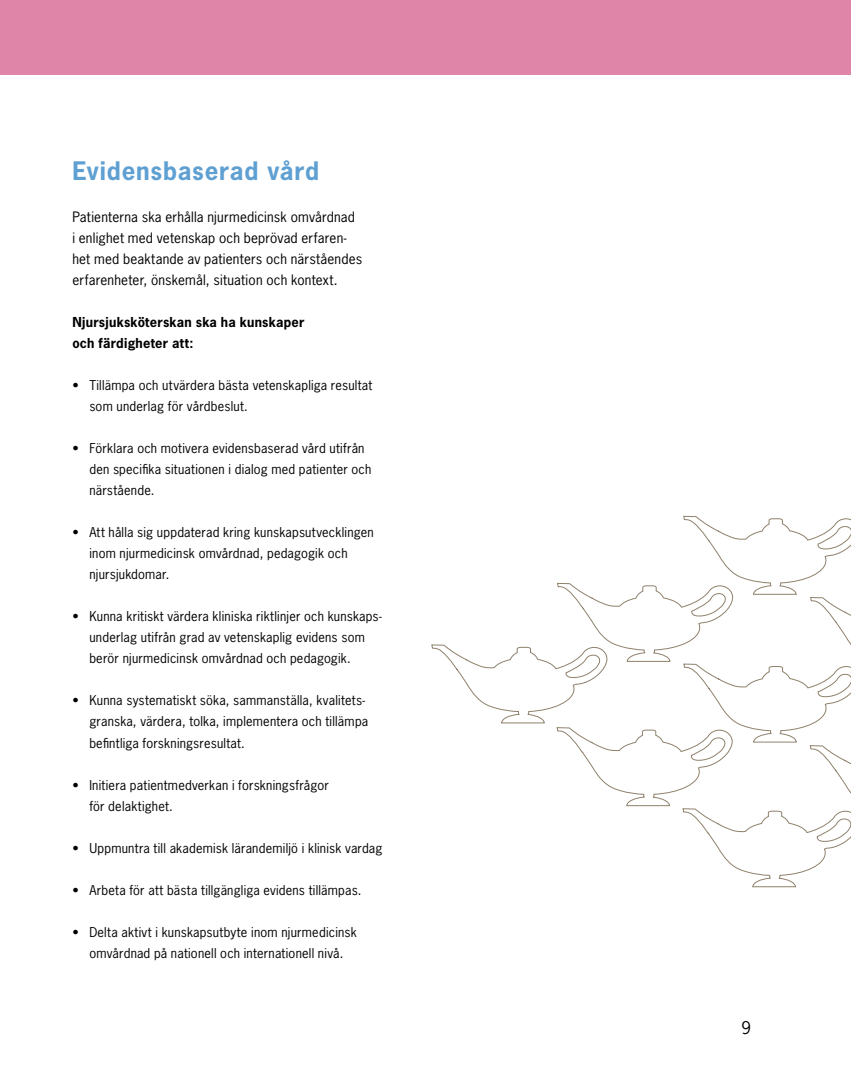
<style>
.page{position:relative;width:851px;height:1085px;background:#fff}
.page>*{position:absolute;margin:0;border:0;box-sizing:border-box;transform-origin:0 0}
.t1{font:700 24px "News Gothic Std";letter-spacing:.035em;color:#5fa0d2}
.t2{font:16.5px "News Gothic Std";color:#000}
.t3{font:13.5px/21px "News Gothic Std";letter-spacing:.015em;color:#000}
.t4{font:700 12.9px/21px "News Gothic Std";letter-spacing:.02em;color:#000}
.t5{font:12.75px/21px "News Gothic Std";letter-spacing:.015em;color:#000}
</style>
<div class="page">
<div style="left:0;top:0;width:850px;height:74px;background:#df85a8"></div>
<svg style="left:431px;top:515px;width:419px;height:372px"></svg>
<h1 class="t1" style="left:72px;top:155px;width:248px">Evidensbaserad vård</h1>
<p class="t3" style="left:72px;top:206px;width:291px">Patienterna ska erhålla njurmedicinsk omvårdnad<br>i enlighet med vetenskap och beprövad erfaren&shy;het med beaktande av patienters och närståendes erfarenheter, önskemål, situation och kontext.</p>
<p class="t4" style="left:72px;top:311px;width:234px">Njursjuksköterskan ska ha kunskaper och färdigheter att:</p>
<p class="t5" style="left:89px;top:375px;width:284px;text-indent:-17px">• Tillämpa och utvärdera bästa vetenskapliga resultat som underlag för vårdbeslut.</p>
<p class="t5" style="left:89px;top:438px;width:283px;text-indent:-17px">• Förklara och motivera evidensbaserad vård utifrån den specifika situationen i dialog med patienter och närstående.</p>
<p class="t5" style="left:89px;top:522px;width:286px;text-indent:-17px">• Att hålla sig uppdaterad kring kunskapsutvecklingen inom njurmedicinsk omvårdnad, pedagogik och njursjukdomar.</p>
<p class="t5" style="left:89px;top:606px;width:294px;text-indent:-17px">• Kunna kritiskt värdera kliniska riktlinjer och kunskaps&shy;underlag utifrån grad av vetenskaplig evidens som berör njurmedicinsk omvårdnad och pedagogik.</p>
<p class="t5" style="left:89px;top:690px;width:280px;text-indent:-17px">• Kunna systematiskt söka, sammanställa, kvalitets&shy;granska, värdera, tolka, implementera och tillämpa befintliga forskningsresultat.</p>
<p class="t5" style="left:89px;top:774px;width:241px;text-indent:-17px">• Initiera patientmedverkan i forskningsfrågor för delaktighet.</p>
<p class="t5" style="left:72px;top:837px;width:312px">• Uppmuntra till akademisk lärandemiljö i klinisk vardag</p>
<p class="t5" style="left:72px;top:879px;width:290px">• Arbeta för att bästa tillgängliga evidens tillämpas.</p>
<p class="t5" style="left:72px;top:921px;width:286px;text-align:center">• Delta aktivt i kunskapsutbyte inom njurmedicinsk omvårdnad på nationell och internationell nivå.</p>
<p class="t2" style="left:741px;top:1016px;width:11px">9</p>
</div>
